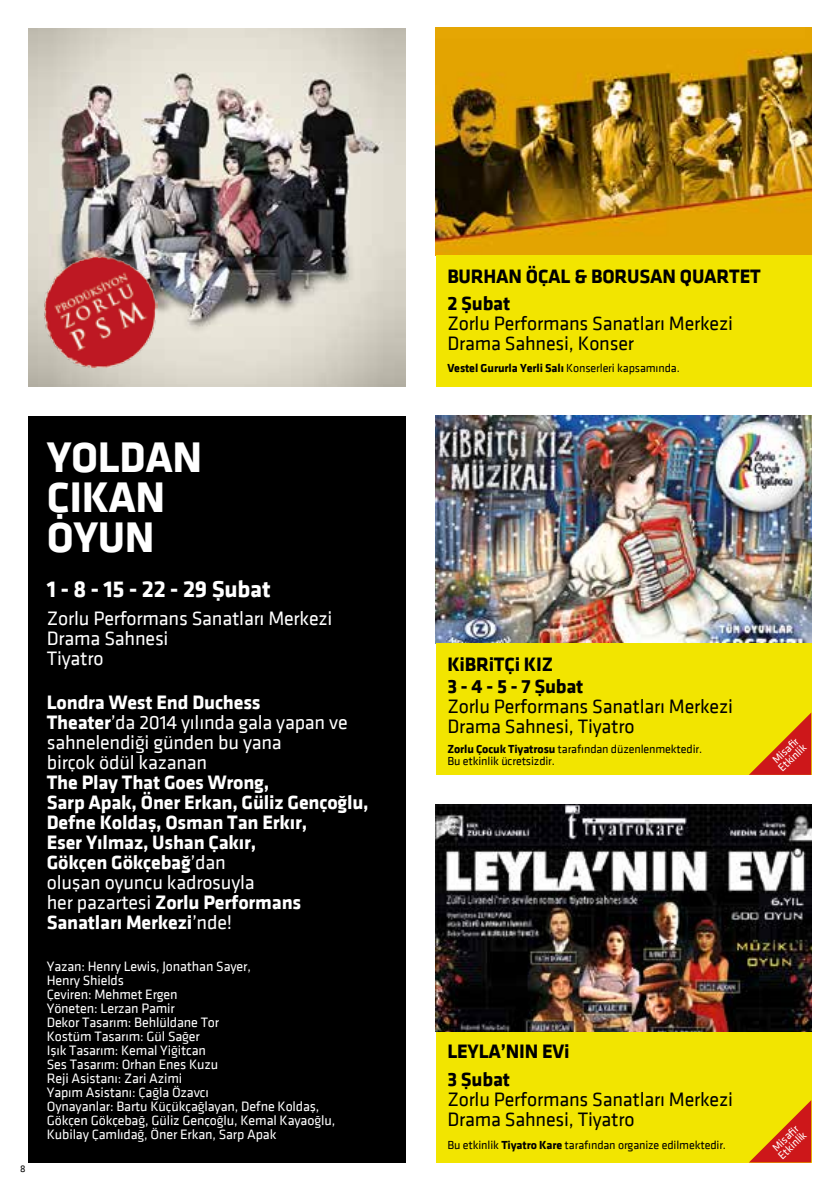
<style>
.page{position:relative;width:840px;height:1191px;background:#fff}
.page>*{position:absolute;margin:0;border:0;box-sizing:border-box;transform-origin:0 0}
.t1{font:700 44px/40px "Klavika Dot";letter-spacing:-.01em;color:#fff}
.t2{font:700 24px "Klavika Dot";letter-spacing:-.01em;color:#fff}
.t3{font:700 20px/20px "Klavika Dot";letter-spacing:-.01em;color:#fff}
.t4{font:20px/20px "Klavika Dot";letter-spacing:-.01em;color:#000}
.t5{font:20px/20px "Klavika Dot";letter-spacing:-.01em;color:#fff}
.t6{font:700 20px "Klavika Dot";letter-spacing:-.01em;color:#000}
.t7{font:14px/14px "Klavika Dot";letter-spacing:-.01em;color:#fff}
.t8{font:12px/12px "Klavika Dot";letter-spacing:-.01em;color:#000}
.t9{font:700 12px "Klavika Dot";letter-spacing:-.01em;color:#000}
.t10{font:11.2px/9.8px "Klavika Dot";color:#fff}
.t11{font:10px "Klavika Dot";color:#000}
.s1{font-weight:700}
.s2{font-weight:400}
</style>
<div class="page">
<img style="left:28px;top:28px;width:377px;height:359px">
<div style="left:28px;top:416px;width:377px;height:746px;background:#000"></div>
<img style="left:44px;top:257px;width:113px;height:111px">
<img style="left:435px;top:416px;width:375px;height:227px">
<div style="left:435px;top:643px;width:375px;height:132px;background:#f2e500"></div>
<img style="left:435px;top:28px;width:375px;height:227px">
<div style="left:435px;top:255px;width:375px;height:132px;background:#f2e500"></div>
<div style="left:435px;top:1031px;width:375px;height:131px;background:#f2e500"></div>
<img style="left:435px;top:804px;width:375px;height:227px">
<svg style="left:749px;top:714px;width:61px;height:61px"></svg>
<svg style="left:749px;top:1101px;width:61px;height:61px"></svg>
<p class="t11" style="left:20px;top:1164px;width:7px">8</p>
<h1 class="t1" style="left:47px;top:437px;width:157px">YOLDAN<br>ÇIKAN<br>OYUN</h1>
<h2 class="t2" style="left:47px;top:575px;width:225px">1 - 8 - 15 - 22 - 29 Şubat</h2>
<h3 class="t5" style="left:47px;top:608px;width:287px">Zorlu Performans Sanatları Merkezi<br>Drama Sahnesi<br>Tiyatro</h3>
<h3 class="t5" style="left:47px;top:692px;width:302px"><span class="s1">Londra West End Duchess<br>Theater</span>’da 2014 yılında gala yapan ve sahnelendiği günden bu yana<br>birçok ödül kazanan</h3>
<h3 class="t3" style="left:47px;top:772px;width:323px">The Play That Goes Wrong,<br>Sarp Apak, Öner Erkan, Güliz Gençoğlu,<br>Defne Koldaş, Osman Tan Erkır,<br>Eser Yılmaz, Ushan Çakır,<br>Gökçen Gökçebağ<span class="s2">’dan<br>oluşan oyuncu kadrosuyla<br>her pazartesi</span> Zorlu Performans<br>Sanatları Merkezi<span class="s2">’nde!</span></h3>
<p class="t7" style="left:47px;top:959px;width:290px">Yazan: Henry Lewis, Jonathan Sayer,<br>Henry Shields<br>Çeviren: Mehmet Ergen<br>Yöneten: Lerzan Pamir<br>Dekor Tasarım: Behlüldane Tor<br>Kostüm Tasarım: Gül Sağer<br>Işık Tasarım: Kemal Yiğitcan<br>Ses Tasarım: Orhan Enes Kuzu<br>Reji Asistanı: Zari Azimi<br>Yapım Asistanı: Çağla Özavcı<br>Oynayanlar: Bartu Küçükçağlayan, Defne Koldaş,<br>Gökçen Gökçebağ, Güliz Gençoğlu, Kemal Kayaoğlu,<br>Kubilay Çamlıdağ, Öner Erkan, Sarp Apak</p>
<h3 class="t6" style="left:447px;top:265px;width:315px">BURHAN ÖÇAL &amp; BORUSAN QUARTET</h3>
<h3 class="t6" style="left:447px;top:293px;width:64px">2 Şubat</h3>
<h3 class="t4" style="left:447px;top:314px;width:287px">Zorlu Performans Sanatları Merkezi<br>Drama Sahnesi, Konser</h3>
<p class="t9" style="left:447px;top:362px;width:234px">Vestel Gururla Yerli Salı <span class="s2">Konserleri kapsamında.</span></p>
<h3 class="t6" style="left:447px;top:653px;width:107px">KiBRiTÇi KIZ</h3>
<h3 class="t6" style="left:447px;top:675px;width:138px">3 - 4 - 5 - 7 Şubat</h3>
<h3 class="t4" style="left:447px;top:697px;width:287px">Zorlu Performans Sanatları Merkezi<br>Drama Sahnesi, Tiyatro</h3>
<p class="t8" style="left:447px;top:743px;width:256px"><span class="s1">Zorlu Çocuk Tiyatrosu</span> tarafından düzenlenmektedir.<br>Bu etkinlik ücretsizdir.</p>
<p class="t10" style="left:769px;top:759px;width:36px;rotate:-44deg">Misafi r<br>Etkinlik</p>
<h3 class="t6" style="left:447px;top:1040px;width:124px">LEYLA’NIN EVi</h3>
<h3 class="t6" style="left:447px;top:1068px;width:64px">3 Şubat</h3>
<h3 class="t4" style="left:447px;top:1089px;width:287px">Zorlu Performans Sanatları Merkezi<br>Drama Sahnesi, Tiyatro</h3>
<p class="t8" style="left:447px;top:1139px;width:280px">Bu etkinlik <span class="s1">Tiyatro Kare</span> tarafından organize edilmektedir.</p>
<p class="t10" style="left:769px;top:1146px;width:36px;rotate:-44deg">Misafi r<br>Etkinlik</p>
</div>
